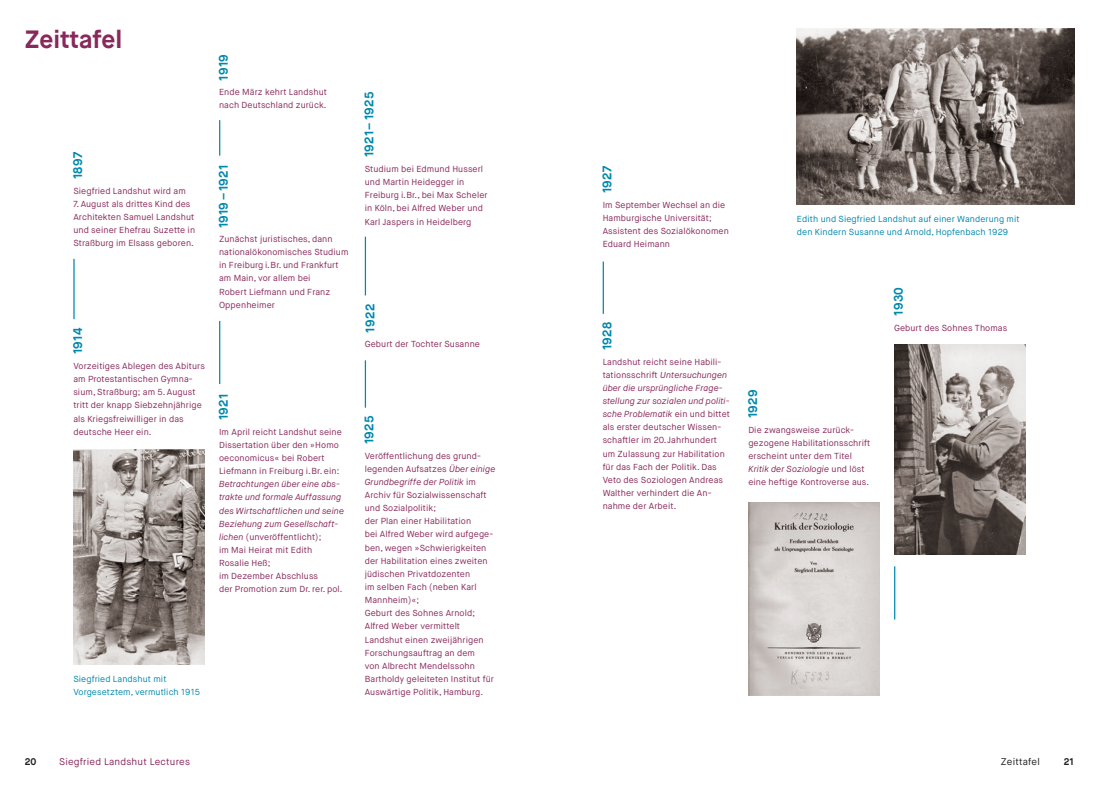
<style>
.page{position:relative;width:1099px;height:805px;background:#fff}
.page>*{position:absolute;margin:0;border:0;box-sizing:border-box;transform-origin:0 0}
.t1{font:700 25px "Maison Neue";color:#88295b}
.t2{font:700 12.5px "Maison Neue";color:#0088ad}
.t3{font:9.75px "Maison Neue";letter-spacing:.02em;color:#88295b}
.t4{font:9.75px "Maison Neue";letter-spacing:.02em;color:#231f20}
.t5{font:700 9.75px "Maison Neue";color:#231f20}
.t6{font:8.75px/13.1px "Maison Neue";letter-spacing:.01em;color:#88295b}
.t7{font:italic 8.75px/13.1px "Maison Neue";letter-spacing:.01em;color:#88295b}
.t8{font:8.75px/13.1px "Maison Neue";letter-spacing:.01em;color:#0088ad}
.s1{font-style:normal}
.s2{font-style:italic}
</style>
<div class="page">
<img style="left:797px;top:28px;width:277px;height:176px">
<img style="left:73px;top:449px;width:132px;height:215px">
<hr style="left:365px;top:237px;width:1px;height:58px;background:#0088ad">
<img style="left:748px;top:502px;width:131px;height:193px">
<hr style="left:73px;top:259px;width:2px;height:60px;background:#0088ad">
<hr style="left:219px;top:321px;width:1px;height:63px;background:#0088ad">
<hr style="left:365px;top:360px;width:1px;height:47px;background:#0088ad">
<hr style="left:602px;top:261px;width:2px;height:53px;background:#0088ad">
<hr style="left:219px;top:120px;width:1px;height:35px;background:#0088ad">
<img style="left:894px;top:344px;width:131px;height:210px">
<hr style="left:894px;top:566px;width:1px;height:53px;background:#0088ad">
<h1 class="t1" style="left:25px;top:23px;width:99px">Zeittafel</h1>
<h2 class="t2" style="left:215px;top:81px;width:28px;rotate:-90deg">1919</h2>
<p class="t6" style="left:219px;top:86px;width:109px">Ende März kehrt Landshut nach Deutschland zurück.</p>
<h2 class="t2" style="left:70px;top:179px;width:29px;rotate:-90deg">1897</h2>
<p class="t6" style="left:73px;top:184px;width:114px">Siegfried Landshut wird am</p>
<p class="t6" style="left:73px;top:197px;width:123px">7. August als drittes Kind des<br>Architekten Samuel Landshut und seiner Ehefrau Suzette in<br>Straßburg im Elsass geboren.</p>
<h2 class="t2" style="left:70px;top:354px;width:28px;rotate:-90deg">1914</h2>
<p class="t6" style="left:73px;top:359px;width:133px">Vorzeitiges Ablegen des -Abiturs am Protestantischen Gymna&shy;sium, Straßburg; am 5. August tritt der knapp Siebzehnjährige als Kriegsfreiwilliger in das deutsche Heer ein.</p>
<h2 class="t2" style="left:215px;top:228px;width:66px;rotate:-90deg">1919– 1921</h2>
<p class="t6" style="left:219px;top:232px;width:131px">Zunächst juristisches, dann nationalökonomisches Studium in Freiburg i. Br. und Frankfurt am Main, vor allem bei<br>Robert Liefmann und Franz -Oppenheimer</p>
<h2 class="t2" style="left:215px;top:420px;width:29px;rotate:-90deg">1921</h2>
<p class="t6" style="left:219px;top:425px;width:124px">I m April reicht Landshut seine<br>Dissertation über den »Homo oeconomicus« bei Robert -Liefmann in Freiburg i. Br. ein:</p>
<p class="t7" style="left:219px;top:477px;width:126px">Betrachtungen über eine abs&shy;trakte und formale Auffassung des Wirtschaftlichen und seine<br>Beziehung zum Gesellschaft&shy;lichen <span class="s1">(unveröffentlicht);<br>im Mai Heirat mit Edith<br>Rosalie Heß;<br>im Dezember Abschluss<br>der Promotion zum Dr. rer. pol.</span></p>
<p class="t8" style="left:73px;top:672px;width:128px">Siegfried Landshut mit<br>Vorgesetztem, vermutlich 1915</p>
<h2 class="t2" style="left:361px;top:157px;width:67px;rotate:-90deg">1921– 1925</h2>
<p class="t6" style="left:365px;top:162px;width:124px">Studium bei Edmund Husserl und Martin Heidegger in -Freiburg i. Br., bei Max -Scheler in Köln, bei Alfred Weber und<br>Karl Jaspers in Heidelberg</p>
<h2 class="t2" style="left:362px;top:332px;width:30px;rotate:-90deg">1922</h2>
<p class="t6" style="left:365px;top:337px;width:117px">Geburt der Tochter Susanne</p>
<h2 class="t2" style="left:361px;top:444px;width:30px;rotate:-90deg">1925</h2>
<p class="t6" style="left:365px;top:449px;width:132px">Veröffentlichung des grund&shy;legenden Aufsatzes <span class="s2">Über einige<br>Grundbegriffe der Politik</span> im -Archiv für Sozialwissenschaft und Sozialpolitik;<br>der Plan einer Habilitation<br>bei Alfred Weber wird aufgege&shy;ben, wegen »-Schwierigkeiten der Habilitation eines zweiten jüdischen Privatdozenten<br>im selben Fach (neben Karl<br>Mannheim)«;<br>Geburt des Sohnes Arnold;<br>Alfred Weber vermittelt -Landshut einen zweijährigen<br>Forschungsauftrag an dem<br>von -Albrecht Mendelssohn<br>Bartholdy geleiteten I nstitut für<br>Auswärtige Politik, Hamburg.</p>
<h2 class="t2" style="left:599px;top:193px;width:29px;rotate:-90deg">1927</h2>
<p class="t6" style="left:602px;top:198px;width:128px">I m September Wechsel an die<br>Hamburgische Universität; -Assistent des Sozialökonomen<br>Eduard Heimann</p>
<h2 class="t2" style="left:599px;top:350px;width:30px;rotate:-90deg">1928</h2>
<p class="t6" style="left:602px;top:355px;width:129px">Landshut reicht seine Habili&shy;tationsschrift <span class="s2">Untersuchungen über die ursprüngliche Frage&shy;stellung zur sozialen und politi&shy;sche Problematik</span> ein und bittet als erster deutscher Wissen&shy;schaftler im 20.Jahrhundert um Zulassung zur Habilitation für das Fach der Politik. Das<br>Veto des Soziologen Andreas<br>Walther verhindert die An&shy;nahme der Arbeit.</p>
<p class="t8" style="left:797px;top:212px;width:224px">Edith und Siegfried Landshut auf einer Wanderung mit den Kindern Susanne und Arnold, Hopfenbach 1929</p>
<h2 class="t2" style="left:890px;top:316px;width:30px;rotate:-90deg">1930</h2>
<h2 class="t2" style="left:745px;top:418px;width:30px;rotate:-90deg">1929</h2>
<p class="t6" style="left:748px;top:423px;width:123px">Die zwangsweise zurück&shy;gezogene Habilitationsschrift erscheint unter dem Titel<br><span class="s2">Kritik der Soziologie</span> und löst eine heftige Kontroverse aus.</p>
<p class="t6" style="left:894px;top:321px;width:115px">Geburt des Sohnes Thomas</p>
<p class="t5" style="left:25px;top:755px;width:13px">20</p>
<p class="t3" style="left:59px;top:755px;width:132px">Siegfried Landshut Lectures</p>
<p class="t4" style="left:1000px;top:755px;width:40px">Zeittafel</p>
<p class="t5" style="left:1063px;top:755px;width:12px">21</p>
</div>
